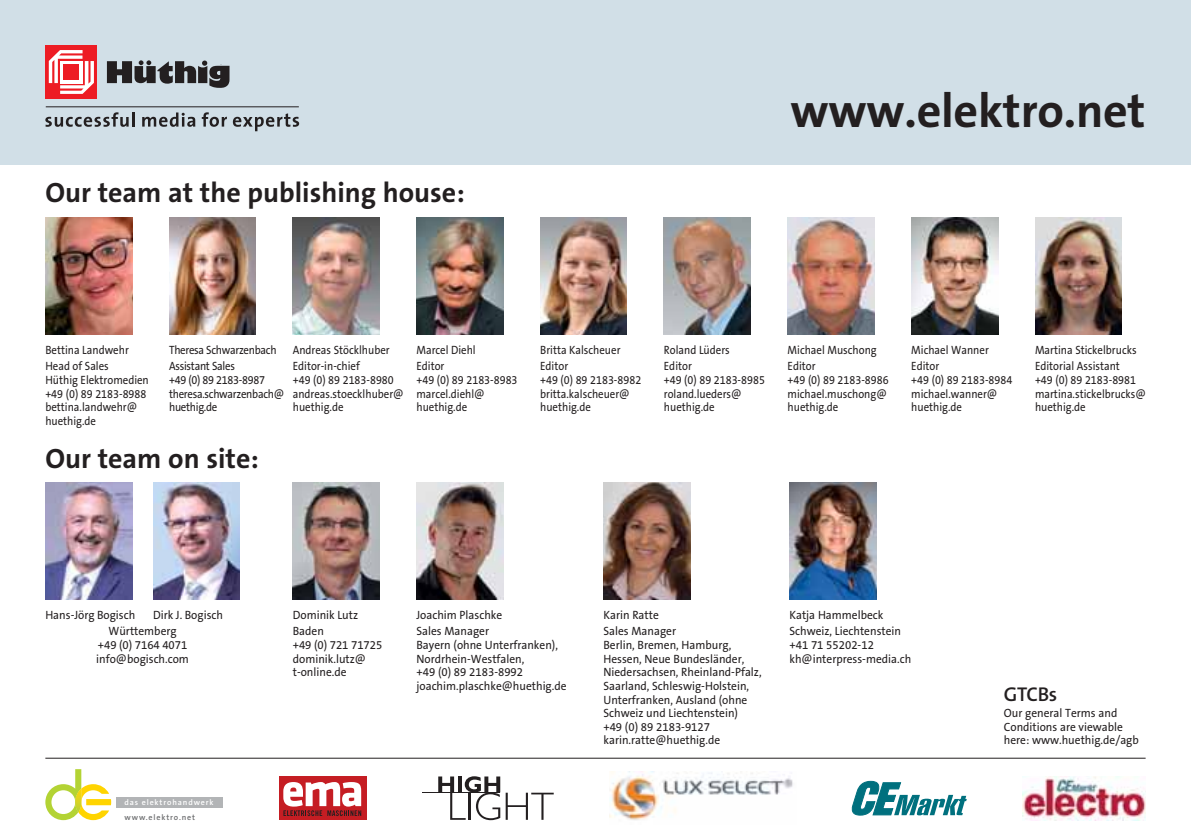
<style>
.page{position:relative;width:1191px;height:840px;background:#fff}
.page>*{position:absolute;margin:0;border:0;box-sizing:border-box;transform-origin:0 0}
.t1{font:700 48px "The Sans Os F";letter-spacing:-.005em;color:#231f20}
.t2{font:700 28px "The Sans Os F";color:#231f20}
.t3{font:600 20px "The Sans Os F";letter-spacing:-.025em;color:#231f20}
.t4{font:12px/13.6px "The Sans Os F";color:#231f20;scale:.95 1}
.t5{font:12px/13.6px "The Sans Os F";color:#231f20;scale:.9 1}
.t6{font:12px/13.6px "The Sans Os F";letter-spacing:-.025em;color:#231f20;scale:.9 1}
.t7{font:600 8px "The Sans Os F";letter-spacing:.11em;color:#fff}
.t8{font:600 8px "The Sans Os F";letter-spacing:.11em;color:#6d6e70}
</style>
<div class="page">
<div style="left:0;top:0;width:1191px;height:164px;background:#d1dfe7"></div>
<svg style="left:45px;top:112px;width:89px;height:15px"></svg>
<svg style="left:142px;top:112px;width:53px;height:15px"></svg>
<svg style="left:202px;top:112px;width:25px;height:15px"></svg>
<svg style="left:233px;top:113px;width:66px;height:18px"></svg>
<div style="left:46px;top:45px;width:51px;height:53px;background:#ed1c24"></div>
<svg style="left:49px;top:50px;width:45px;height:44px"></svg>
<div style="left:60px;top:61px;width:23px;height:22px;background:#fff"></div>
<div style="left:64px;top:64px;width:15px;height:16px;background:#ed1c24"></div>
<svg style="left:107px;top:60px;width:122px;height:28px"></svg>
<hr style="left:46px;top:106px;width:253px;height:1px;background:#231f20">
<hr style="left:45px;top:757px;width:1100px;height:1px;background:#231f20">
<div style="left:279px;top:775px;width:87px;height:44px;background:#c51d23"></div>
<svg style="left:283px;top:782px;width:78px;height:33px"></svg>
<img style="left:609px;top:771px;width:184px;height:49px">
<div style="left:116px;top:796px;width:107px;height:11px;background:#b2b4b6"></div>
<svg style="left:45px;top:769px;width:66px;height:50px"></svg>
<svg style="left:438px;top:776px;width:116px;height:43px"></svg>
<hr style="left:422px;top:791px;width:78px;height:1px;background:#231f20">
<svg style="left:851px;top:780px;width:115px;height:35px"></svg>
<img style="left:1022px;top:776px;width:123px;height:44px">
<img style="left:664px;top:217px;width:86px;height:117px">
<img style="left:540px;top:217px;width:87px;height:117px">
<img style="left:787px;top:217px;width:87px;height:117px">
<img style="left:45px;top:217px;width:87px;height:117px">
<img style="left:293px;top:217px;width:86px;height:117px">
<img style="left:293px;top:482px;width:86px;height:117px">
<img style="left:603px;top:482px;width:87px;height:117px">
<img style="left:45px;top:482px;width:87px;height:117px">
<img style="left:153px;top:482px;width:87px;height:117px">
<img style="left:1035px;top:217px;width:86px;height:117px">
<img style="left:789px;top:482px;width:87px;height:117px">
<img style="left:416px;top:217px;width:87px;height:117px">
<img style="left:416px;top:482px;width:87px;height:117px">
<img style="left:911px;top:217px;width:87px;height:117px">
<img style="left:169px;top:217px;width:87px;height:117px">
<h2 class="t2" style="left:45px;top:179px;width:421px">Our team at the publishing house:</h2>
<h1 class="t1" style="left:790px;top:87px;width:356px">www.elektro.net</h1>
<p class="t5" style="left:45px;top:342px;width:94px;line-height:16.4px">Bettina Landwehr<br>Head of Sales</p>
<p class="t5" style="left:45px;top:373px;width:116px">Hüthig Elektromedien +49 (0) 89 2183-8988 bettina.landwehr@ huethig.de</p>
<p class="t6" style="left:169px;top:342px;width:121px;line-height:16.4px">Theresa Schwarzenbach<br>Assistant Sales</p>
<p class="t6" style="left:169px;top:373px;width:130px">+49 (0) 89 2183-8987 theresa.schwarzenbach@ huethig.de</p>
<h2 class="t2" style="left:45px;top:444px;width:215px">Our team on site:</h2>
<p class="t5" style="left:293px;top:342px;width:109px;line-height:16.4px">Andreas Stöcklhuber<br>Editor-in-chief</p>
<p class="t5" style="left:293px;top:373px;width:125px">+49 (0) 89 2183-8980 andreas.stoecklhuber@ huethig.de</p>
<p class="t5" style="left:416px;top:342px;width:67px;line-height:16.4px">Marcel Diehl<br>Editor</p>
<p class="t5" style="left:416px;top:373px;width:114px">+49 (0) 89 2183-8983 marcel.diehl@ huethig.de</p>
<p class="t5" style="left:540px;top:342px;width:91px;line-height:16.4px">Britta Kalscheuer<br>Editor</p>
<p class="t5" style="left:540px;top:373px;width:114px">+49 (0) 89 2183-8982 britta.kalscheuer@ huethig.de</p>
<p class="t5" style="left:664px;top:342px;width:75px;line-height:16.4px">Roland Lüders<br>Editor</p>
<p class="t5" style="left:664px;top:373px;width:114px">+49 (0) 89 2183-8985 roland.lueders@ huethig.de</p>
<p class="t5" style="left:787px;top:342px;width:100px;line-height:16.4px">Michael Muschong<br>Editor</p>
<p class="t5" style="left:787px;top:373px;width:114px">+49 (0) 89 2183-8986 michael.muschong@ huethig.de</p>
<p class="t5" style="left:911px;top:342px;width:88px;line-height:16.4px">Michael Wanner<br>Editor</p>
<p class="t5" style="left:911px;top:373px;width:114px">+49 (0) 89 2183-8984 michael.wanner@ huethig.de</p>
<p class="t5" style="left:1035px;top:342px;width:114px;line-height:16.4px">Martina Stickelbrucks<br>Editorial Assistant</p>
<p class="t5" style="left:1035px;top:373px;width:125px">+49 (0) 89 2183-8981 martina.stickelbrucks@ huethig.de</p>
<p class="t4" style="left:109px;top:607px;width:73px;line-height:16.4px;text-indent:-63px">Hans-Jörg Bogisch<br>Württemberg</p>
<p class="t4" style="left:96px;top:638px;width:99px">+49 (0) 7164 4071 info@bogisch.com</p>
<p class="t4" style="left:153px;top:608px;width:75px">Dirk J. Bogisch</p>
<p class="t7" style="left:124px;top:798px;width:91px">das elektrohandwerk</p>
<p class="t8" style="left:124px;top:813px;width:72px">www.elektro.net</p>
<p class="t4" style="left:293px;top:607px;width:70px;line-height:16.4px">Dominik Lutz<br>Baden</p>
<p class="t4" style="left:293px;top:638px;width:96px">+49 (0) 721 71725 dominik.lutz@ t-online.de</p>
<p class="t4" style="left:416px;top:607px;width:92px;line-height:16.4px">Joachim Plaschke<br>Sales Manager</p>
<p class="t4" style="left:416px;top:638px;width:159px">Bayern (ohne Unter franken),<br>Nordrhein-Westfalen,<br>+49 (0) 89 2183-8992 joachim.plaschke@huethig.de</p>
<p class="t4" style="left:603px;top:607px;width:78px;line-height:16.4px">Karin Ratte<br>Sales Manager</p>
<p class="t4" style="left:603px;top:638px;width:168px">Berlin, Bremen, Hamburg,<br>Hessen, Neue Bundesländer,<br>Niedersachsen, Rheinland-Pfalz,<br>Saarland, Schleswig-Holstein,<br>Unterfranken, Ausland (ohne<br>Schweiz und Liechtenstein)<br>+49 (0) 89 2183-9127 karin.ratte@huethig.de</p>
<p class="t4" style="left:789px;top:607px;width:119px;line-height:16.4px">Katja Hammelbeck<br>Schweiz, Liechtenstein</p>
<p class="t4" style="left:789px;top:638px;width:130px">+41 71 55202-12 kh@interpress-media.ch</p>
<h3 class="t3" style="left:1003px;top:683px;width:55px">GTCBs</h3>
<p class="t4" style="left:1003px;top:706px;width:144px">Our general Terms and<br>Conditions are viewable here: www.huethig.de/agb</p>
</div>
